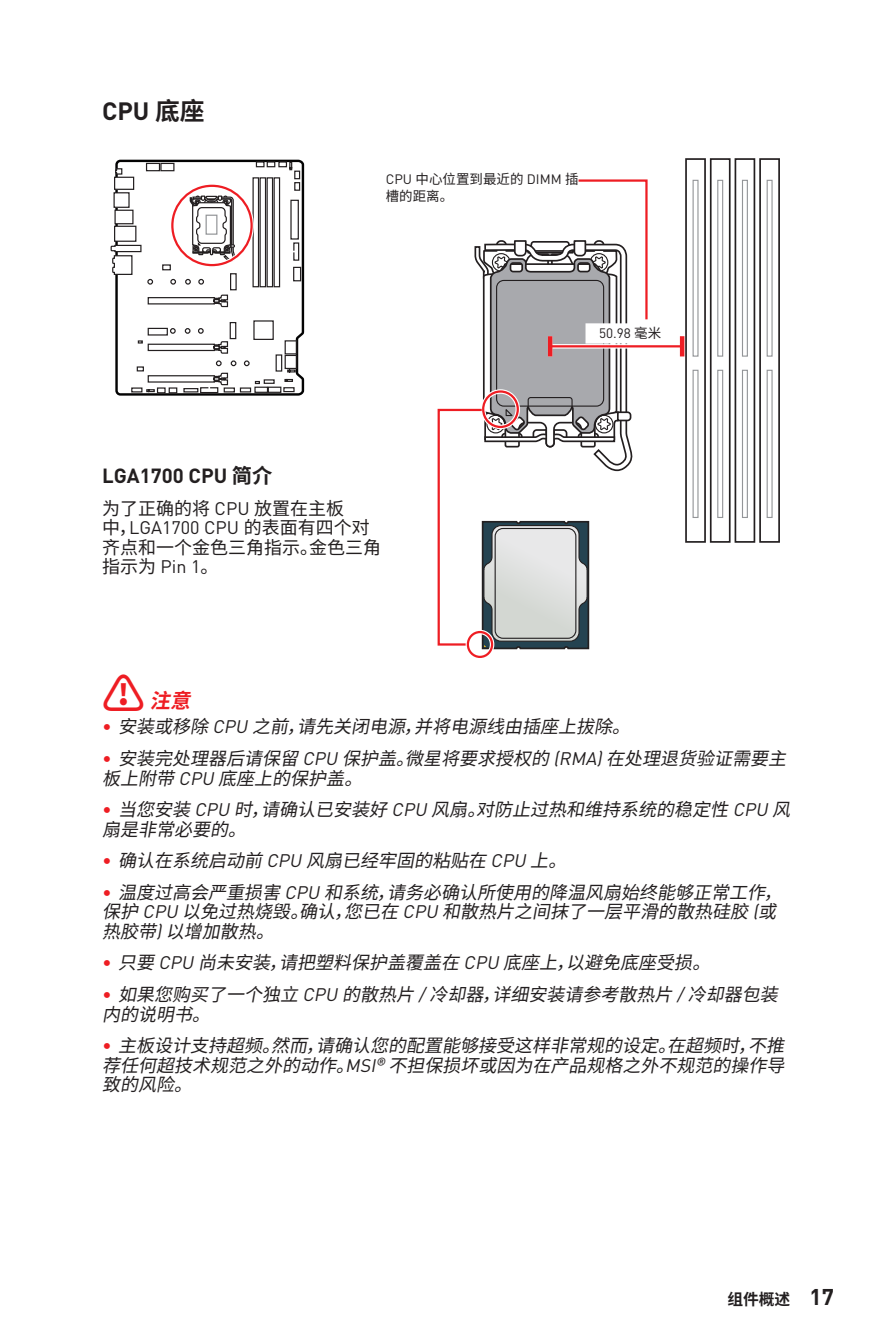
<style>
.page{position:relative;width:893px;height:1340px;background:#fff}
.page>*{position:absolute;margin:0;border:0;box-sizing:border-box;transform-origin:0 0}
.t1{font:700 24.75px "MSI Din Pro Noto CJK";color:#231f20}
.t2{font:700 20.25px "MSI Din Pro Noto CJK";color:#231f20}
.t3{font:italic 700 20.25px "MSI Din Pro Noto CJK";color:#ee1d23}
.t4{font:italic 18px/31.9px "MSI Din Pro Noto CJK";color:#231f20}
.t5{font:18px/19.1px "MSI Din Pro Noto CJK";color:#231f20}
.t6{font:700 15.75px "MSI Din Pro Noto CJK";color:#231f20}
.t7{font:13.5px/16.2px "MSI Din Pro Noto CJK";color:#231f20}
.s1{font-style:normal;font-size:42.75px}
.s2{font-weight:700;font-style:normal;color:#ee1d23}
.s3{font-size:22.5px}
</style>
<div class="page">
<div style="left:685px;top:158px;width:21px;height:384px;border:2px solid #231f20"></div>
<div style="left:692px;top:370px;width:6px;height:148px;border:1px solid #939598"></div>
<div style="left:692px;top:180px;width:6px;height:177px;border:1px solid #939598"></div>
<div style="left:710px;top:158px;width:21px;height:384px;border:2px solid #231f20"></div>
<div style="left:717px;top:370px;width:6px;height:148px;border:1px solid #939598"></div>
<div style="left:717px;top:180px;width:6px;height:177px;border:1px solid #939598"></div>
<div style="left:735px;top:158px;width:20px;height:384px;border:2px solid #231f20"></div>
<div style="left:742px;top:370px;width:6px;height:148px;border:1px solid #939598"></div>
<div style="left:742px;top:180px;width:6px;height:177px;border:1px solid #939598"></div>
<div style="left:759px;top:158px;width:21px;height:384px;border:2px solid #231f20"></div>
<div style="left:767px;top:370px;width:6px;height:148px;border:1px solid #939598"></div>
<div style="left:767px;top:180px;width:6px;height:177px;border:1px solid #939598"></div>
<svg style="left:110px;top:159px;width:195px;height:237px"></svg>
<div style="left:170px;top:183px;width:84px;height:84px;border:4px solid #fff;border-radius:50%"></div>
<div style="left:171px;top:185px;width:82px;height:81px;border:2px solid #ee1d23;border-radius:50%"></div>
<svg style="left:651px;top:344px;width:29px;height:4px"></svg>
<hr style="left:550px;top:345px;width:132px;height:2px;background:#ee1d23">
<hr style="left:680px;top:336px;width:4px;height:20px;background:#ee1d23">
<svg style="left:437px;top:179px;width:214px;height:471px"></svg>
<div style="left:466px;top:630px;width:28px;height:29px;border:4px solid #fff;border-radius:50%"></div>
<div style="left:467px;top:631px;width:26px;height:27px;border:2px solid #ee1d23;border-radius:50%"></div>
<h1 class="t1" style="left:102px;top:97px;width:104px">CPU 底座</h1>
<p class="t7" style="left:386px;top:172px;width:194px">CPU 中心位置到最近的 DIMM 插槽的距离。</p>
<p class="t7" style="left:599px;top:325px;width:64px">50.98 毫米</p>
<p class="t2" style="left:102px;top:464px;width:172px">LGA1700 CPU 简介</p>
<p class="t5" style="left:102px;top:499px;width:281px">为了正确的将 CPU 放置在主板<br>中，LGA1700 CPU 的表面有四个对齐点和一个金色三角指示。金色三角指示为 Pin 1。</p>
<p class="t3" style="left:102px;top:689px;width:100px"><span class="s1">⚠</span> 注意</p>
<p class="t4" style="left:102px;top:711px;width:695px"><span class="s2">∙</span> 安装或移除 CPU之前，请先关闭电源，并将电源线由插座上拔除。<br><span class="s2">∙</span> 安装完处理器后请保留 CPU保护盖。微星将要求授权的 (RMA)在处理退货验证需要主</p>
<p class="t4" style="left:102px;top:762px;width:699px">板上附带 CPU底座上的保护盖。<br><span class="s2">∙</span> 当您安装 CPU时，请确认已安装好 CPU风扇。对防止过热和维持系统的稳定性 CPU风</p>
<p class="t4" style="left:102px;top:813px;width:690px">扇是非常必要的。<br><span class="s2">∙</span> 确认在系统启动前 CPU风扇已经牢固的粘贴在 CPU上。<br><span class="s2">∙</span> 温度过高会严重损害 CPU和系统，请务必确认所使用的降温风扇始终能够正常工作，</p>
<p class="t4" style="left:102px;top:902px;width:685px;line-height:19.1px">保护 CPU以免过热烧毁。确认，您已在 CPU和散热片之间抹了一层平滑的散热硅胶 (或热胶带)以增加散热。</p>
<p class="t4" style="left:102px;top:947px;width:686px"><span class="s2">∙</span> 只要 CPU尚未安装，请把塑料保护盖覆盖在 CPU底座上，以避免底座受损。<br><span class="s2">∙</span> 如果您购买了一个独立 CPU的散热片 /冷却器，详细安装请参考散热片 /冷却器包装</p>
<p class="t4" style="left:102px;top:998px;width:693px">内的说明书。<br><span class="s2">∙</span> 主板设计支持超频。然而，请确认您的配置能够接受这样非常规的设定。在超频时，不推</p>
<p class="t4" style="left:102px;top:1055px;width:693px;line-height:19.1px">荐任何超技术规范之外的动作。MSI®不担保损坏或因为在产品规格之外不规范的操作导致的风险。</p>
<p class="t6" style="left:727px;top:1289px;width:108px">组件概述 <span class="s3">17</span></p>
</div>
